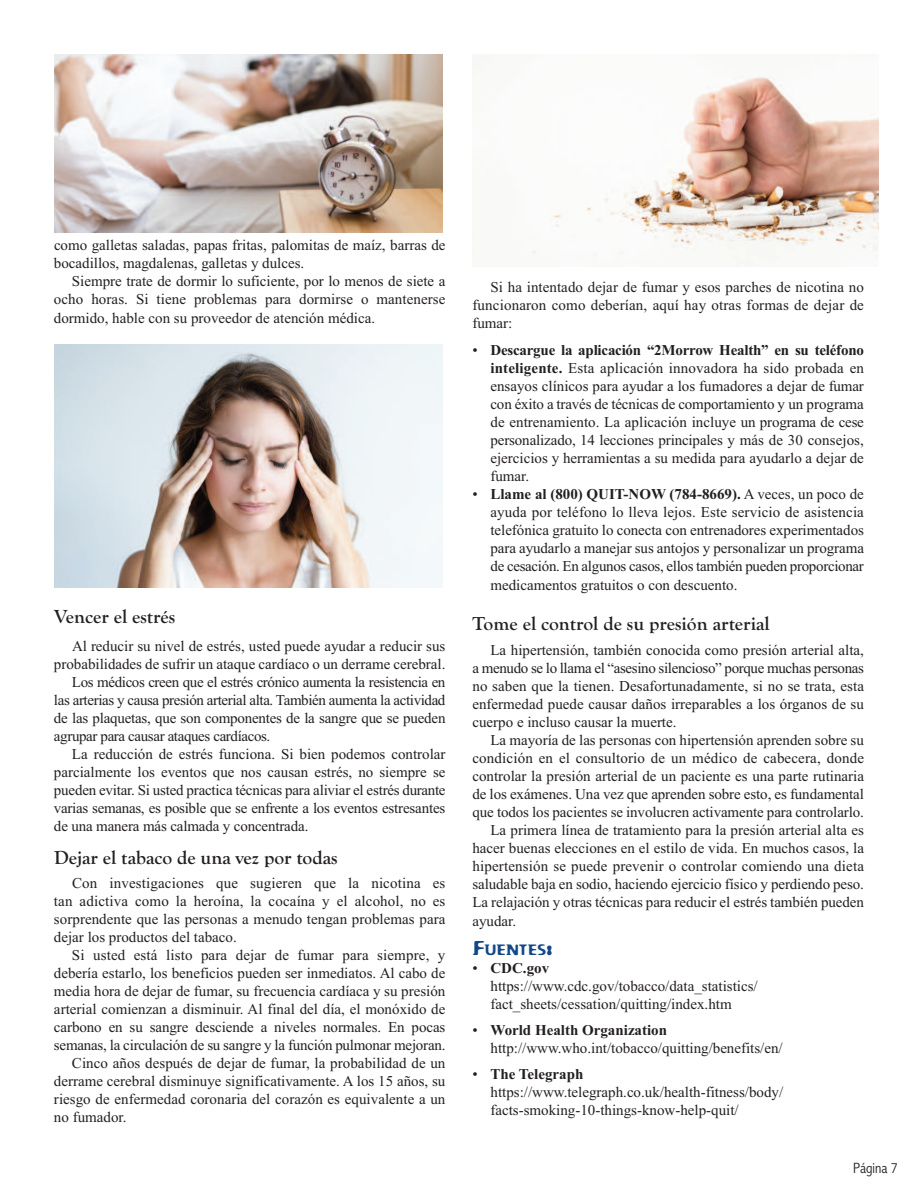
<style>
.page{position:relative;width:918px;height:1188px;background:#fff}
.page>*{position:absolute;margin:0;border:0;box-sizing:border-box;transform-origin:0 0}
.t1{font:700 19.5px "Goudy Old Style T";color:#231f20}
.t2{font:15px/18px "Times New Roman";color:#231f20;text-align:justify}
.t3{font:15px "Times New Roman";letter-spacing:-.025em;color:#231f20}
.t4{font:15px "Times New Roman";letter-spacing:-.02em;color:#231f20}
.t5{font:300 condensed 15px "Abadi";color:#231f20}
.t6{font:14.7px "Flexure";color:#124888}
.s1{font-weight:700}
.s2{font-size:19.5px}
</style>
<div class="page">
<img style="left:54px;top:54px;width:388px;height:178px">
<img style="left:54px;top:344px;width:388px;height:244px">
<img style="left:532px;top:76px;width:347px;height:183px">
<p class="t2" style="left:54px;top:236px;width:393px">como galletas saladas, papas fritas, palomitas de maíz, barras de bocadillos, magdalenas, galletas y dulces.</p>
<p class="t2" style="left:54px;top:272px;width:393px;line-height:18.5px;text-indent:18px">Siempre trate de dormir lo suficiente, por lo menos de siete a ocho horas. Si tiene problemas para dormirse o mantenerse dormido, hable con su proveedor de atención médica.</p>
<h1 class="t1" style="left:54px;top:605px;width:123px">Vencer el estrés</h1>
<p class="t2" style="left:72px;top:637px;width:375px">Al reducir su nivel de estrés, usted puede ayudar a reducir sus</p>
<p class="t2" style="left:54px;top:655px;width:393px">probabilidades de sufrir un ataque cardíaco o un derrame cerebral.</p>
<p class="t3" style="left:72px;top:673px;width:375px">Los médicos creen que el estrés crónico aumenta la resistencia en</p>
<p class="t3" style="left:54px;top:691px;width:393px">las arterias y causa presión arterial alta. También aumenta la actividad</p>
<p class="t2" style="left:54px;top:709px;width:393px">de las plaquetas, que son componentes de la sangre que se pueden</p>
<p class="t3" style="left:54px;top:727px;width:218px">agrupar para causar ataques cardíacos.</p>
<p class="t2" style="left:72px;top:745px;width:375px">La reducción de estrés funciona. Si bien podemos controlar</p>
<p class="t2" style="left:54px;top:763px;width:393px">parcialmente los eventos que nos causan estrés, no siempre se</p>
<p class="t2" style="left:54px;top:781px;width:393px">pueden evitar. Si usted practica técnicas para aliviar el estrés durante</p>
<p class="t4" style="left:54px;top:799px;width:393px">varias semanas, es posible que se enfrente a los eventos estresantes</p>
<p class="t2" style="left:54px;top:817px;width:256px">de una manera más calmada y concentrada.</p>
<h1 class="t1" style="left:54px;top:846px;width:285px">Dejar el tabaco de una vez por todas</h1>
<p class="t2" style="left:54px;top:874px;width:393px;text-indent:18px">Con investigaciones que sugieren que la nicotina es tan adictiva como la heroína, la cocaína y el alcohol, no es sorprendente que las personas a menudo tengan problemas para dejar los productos del tabaco.</p>
<p class="t2" style="left:72px;top:946px;width:375px">Si usted está listo para dejar de fumar para siempre, y</p>
<p class="t2" style="left:54px;top:964px;width:393px">debería estarlo, los beneficios pueden ser inmediatos. Al cabo de</p>
<p class="t2" style="left:54px;top:982px;width:393px">media hora de dejar de fumar, su frecuencia cardíaca y su presión</p>
<p class="t2" style="left:54px;top:1000px;width:393px">arterial comienzan a disminuir. Al final del día, el monóxido de</p>
<p class="t2" style="left:54px;top:1018px;width:393px">carbono en su sangre desciende a niveles normales. En pocas</p>
<p class="t2" style="left:54px;top:1036px;width:393px">semanas, la circulación de su sangre y la función pulmonar mejoran.</p>
<p class="t2" style="left:72px;top:1054px;width:375px">Cinco años después de dejar de fumar, la probabilidad de un</p>
<p class="t2" style="left:54px;top:1072px;width:393px">derrame cerebral disminuye significativamente. A los 15 años, su</p>
<p class="t2" style="left:54px;top:1090px;width:393px">riesgo de enfermedad coronaria del corazón es equivalente a un</p>
<p class="t2" style="left:54px;top:1108px;width:74px">no fumador.</p>
<p class="t2" style="left:472px;top:278px;width:393px;text-indent:18px">Si ha intentado dejar de fumar y esos parches de nicotina no funcionaron como deberían, aquí hay otras formas de dejar de fumar:</p>
<p class="t2" style="left:490px;top:341px;width:375px;text-indent:-18px">• <span class="s1">Descargue la aplicación “2Morrow Health” en su teléfono inteligente.</span> Esta aplicación innovadora ha sido probada en ensayos clínicos para ayudar a los fumadores a dejar de fumar con éxito a través de técnicas de comportamiento y un programa de entrenamiento. La aplicación incluye un programa de cese personalizado, 14 lecciones principales y más de 30 consejos, ejercicios y herramientas a su medida para ayudarlo a dejar de fumar.</p>
<p class="t2" style="left:490px;top:485px;width:375px;text-indent:-18px">• <span class="s1">Llame al (800) QUIT-NOW (784-8669).</span> A veces, un poco de ayuda por teléfono lo lleva lejos. Este servicio de asistencia telefónica gratuito lo conecta con entrenadores experimentados para ayudarlo a manejar sus antojos y personalizar un programa de cesación. En algunos casos, ellos también pueden proporcionar medicamentos gratuitos o con descuento.</p>
<h1 class="t1" style="left:472px;top:612px;width:299px">Tome el control de su presión arterial</h1>
<p class="t2" style="left:472px;top:641px;width:393px;text-indent:18px">La hipertensión, también conocida como presión arterial alta, a menudo se lo llama el “asesino silencioso” porque muchas personas no saben que la tienen. Desafortunadamente, si no se trata, esta enfermedad puede causar daños irreparables a los órganos de su cuerpo e incluso causar la muerte.</p>
<p class="t2" style="left:490px;top:731px;width:375px">La mayoría de las personas con hipertensión aprenden sobre su</p>
<p class="t2" style="left:472px;top:749px;width:393px">condición en el consultorio de un médico de cabecera, donde</p>
<p class="t2" style="left:472px;top:767px;width:393px">controlar la presión arterial de un paciente es una parte rutinaria</p>
<p class="t2" style="left:472px;top:785px;width:393px">de los exámenes. Una vez que aprenden sobre esto, es fundamental</p>
<p class="t2" style="left:472px;top:803px;width:393px">que todos los pacientes se involucren activamente para controlarlo.</p>
<p class="t2" style="left:490px;top:821px;width:375px">La primera línea de tratamiento para la presión arterial alta es</p>
<p class="t2" style="left:472px;top:839px;width:393px">hacer buenas elecciones en el estilo de vida. En muchos casos, la</p>
<p class="t2" style="left:472px;top:857px;width:393px">hipertensión se puede prevenir o controlar comiendo una dieta</p>
<p class="t2" style="left:472px;top:875px;width:393px">saludable baja en sodio, haciendo ejercicio físico y perdiendo peso.</p>
<p class="t2" style="left:472px;top:893px;width:393px">La relajación y otras técnicas para reducir el estrés también pueden</p>
<p class="t2" style="left:472px;top:912px;width:45px">ayudar.</p>
<p class="t6" style="left:472px;top:941px;width:81px"><span class="s2">F</span>UENTES<span class="s2">:</span></p>
<p class="t2" style="left:490px;top:959px;width:269px;text-align:left;text-indent:-18px">• <span class="s1">CDC.gov </span>https://www.cdc.gov/tobacco/data_statistics/ fact_sheets/cessation/quitting/index.htm</p>
<p class="t2" style="left:491px;top:1021px;width:294px;text-indent:-18px">• <span class="s1">World Health Organization </span>http://www.who.int/tobacco/quitting/benefits/en/</p>
<p class="t2" style="left:491px;top:1065px;width:294px;text-align:left;text-indent:-18px">• <span class="s1">The Telegraph </span>https://www.telegraph.co.uk/health-fitness/body/ facts-smoking-10-things-know-help-quit/</p>
<p class="t5" style="left:853px;top:1159px;width:46px">Página 7</p>
</div>
